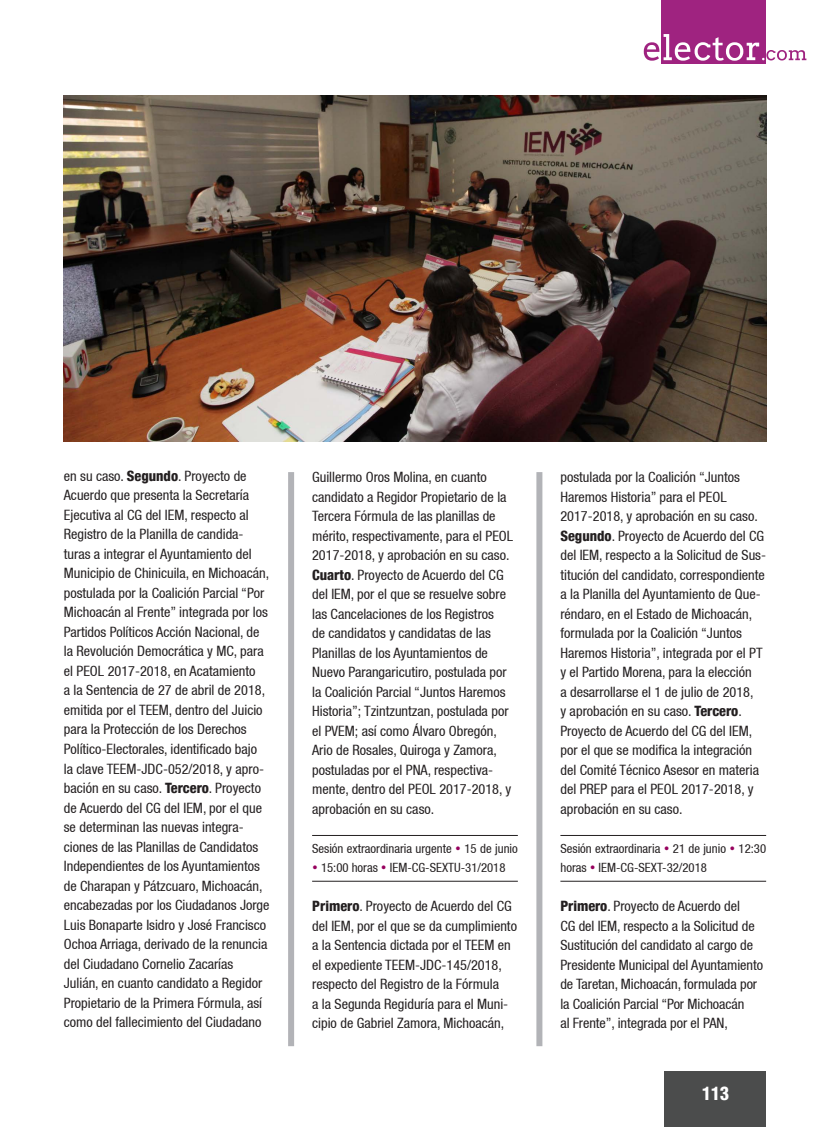
<style>
.page{position:relative;width:830px;height:1127px;background:#fff}
.page>*{position:absolute;margin:0;border:0;box-sizing:border-box;transform-origin:0 0}
.t1{font:900 condensed 18px "Helvetica";color:#fff}
.Texto_2{font:condensed 14.25px/19.5px "Helvetica 57";color:#231f20}
.Fecha_actividades{font:condensed 12.75px/19.5px "Helvetica 57";color:#231f20}
.s1{font-family:"Helvetica 87";font-weight:800}
.s2{color:#97015e}
</style>
<div class="page">
<div style="left:664px;top:1071px;width:101px;height:56px;background:#4b4c4c"></div>
<div style="left:661px;top:0;width:104px;height:63px;background:#9f2380"></div>
<svg style="left:643px;top:34px;width:163px;height:27px"></svg>
<hr style="left:312px;top:835px;width:205px;height:1px;background:#231f20">
<hr style="left:312px;top:881px;width:205px;height:1px;background:#231f20">
<hr style="left:560px;top:835px;width:205px;height:1px;background:#231f20">
<hr style="left:560px;top:881px;width:205px;height:1px;background:#231f20">
<div style="left:288px;top:472px;width:6px;height:574px;background:#b2b3b7"></div>
<div style="left:536px;top:472px;width:6px;height:574px;background:#b2b3b7"></div>
<img style="left:64px;top:96px;width:701px;height:345px">
<p class="Texto_2" style="left:64px;top:466px;width:207px">en su caso. <span class="s1">Segundo</span>. Proyecto de Acuerdo que presenta la Secretaría Ejecutiva al CG del IEM, respecto al Registro de la Planilla de candida&shy;turas a integrar el Ayuntamiento del Municipio de Chinicuila, en Michoacán, postulada por la Coalición Parcial “Por Michoacán al Frente” integrada por los Partidos Políticos Acción Nacional, de la Revolución Democrática y MC, para el PEOL 2017-2018, en Acatamiento<br>a la Sentencia de 27 de abril de 2018, emitida por el TEEM, dentro del Juicio para la Protección de los Derechos Político-Electorales, identificado bajo la clave TEEM-JDC-052/2018, y apro&shy;bación en su caso. <span class="s1">Tercero</span>. Proyecto de Acuerdo del CG del IEM, por el que se determinan las nuevas integra&shy;ciones de las Planillas de Candidatos Independientes de los Ayuntamientos de Charapan y Pátzcuaro, Michoacán, encabezadas por los Ciudadanos Jorge Luis Bonaparte Isidro y José Francisco Ochoa Arriaga, derivado de la renuncia del Ciudadano Cornelio Zacarías Julián, en cuanto candidato a Regidor Propietario de la Primera Fórmula, así como del fallecimiento del Ciudadano</p>
<p class="Texto_2" style="left:312px;top:467px;width:202px">Guillermo Oros Molina, en cuanto candidato a Regidor Propietario de la Tercera Fórmula de las planillas de mérito, respectivamente, para el PEOL 2017-2018, y aprobación en su caso.<br><span class="s1">Cuarto</span>. Proyecto de Acuerdo del CG del IEM, por el que se resuelve sobre las Cancelaciones de los Registros<br>de candidatos y candidatas de las Planillas de los Ayuntamientos de Nuevo Parangaricutiro, postulada por la Coalición Parcial “Juntos Haremos Historia”; Tzintzuntzan, postulada por el PVEM; así como Álvaro Obregón, Ario de Rosales, Quiroga y Zamora, postuladas por el PNA, respectiva&shy;mente, dentro del PEOL 2017-2018, y aprobación en su caso.</p>
<p class="Fecha_actividades" style="left:312px;top:838px;width:207px">Sesión extraordinaria urgente <span class="s2">•</span> 15 de junio</p>
<p class="Fecha_actividades" style="left:312px;top:858px;width:195px"><span class="s2">•</span> 15:00 horas <span class="s2">•</span> IEM-CG-SEXTU-31/2018</p>
<p class="Texto_2" style="left:312px;top:896px;width:206px"><span class="s1">Primero</span>. Proyecto de Acuerdo del CG del IEM, por el que se da cumplimiento a la Sentencia dictada por el TEEM en el expediente TEEM-JDC-145/2018, respecto del Registro de la Fórmula<br>a la Segunda Regiduría para el Muni&shy;cipio de Gabriel Zamora, Michoacán,</p>
<p class="Texto_2" style="left:560px;top:467px;width:207px">postulada por la Coalición “Juntos Haremos Historia” para el PEOL 2017-2018, y aprobación en su caso.<br><span class="s1">Segundo</span>. Proyecto de Acuerdo del CG del IEM, respecto a la Solicitud de Sus&shy;titución del candidato, correspondiente a la Planilla del Ayuntamiento de Que&shy;réndaro, en el Estado de Michoacán, formulada por la Coalición “Juntos Haremos Historia”, integrada por el PT y el Partido Morena, para la elección<br>a desarrollarse el 1 de julio de 2018,<br>y aprobación en su caso. <span class="s1">Tercero</span>.<br>Proyecto de Acuerdo del CG del IEM, por el que se modifica la integración del Comité Técnico Asesor en materia del PREP para el PEOL 2017-2018, y aprobación en su caso.</p>
<p class="Fecha_actividades" style="left:560px;top:838px;width:207px">Sesión extraordinaria <span class="s2">•</span> 21 de junio <span class="s2">•</span> 12:30 horas <span class="s2">•</span> IEM-CG-SEXT-32/2018</p>
<p class="Texto_2" style="left:560px;top:896px;width:204px"><span class="s1">Primero</span>. Proyecto de Acuerdo del<br>CG del IEM, respecto a la Solicitud de Sustitución del candidato al cargo de Presidente Municipal del Ayuntamiento de Taretan, Michoacán, formulada por la Coalición Parcial “Por Michoacán<br>al Frente”, integrada por el PAN,</p>
<p class="t1" style="left:701px;top:1082px;width:28px">113</p>
</div>
